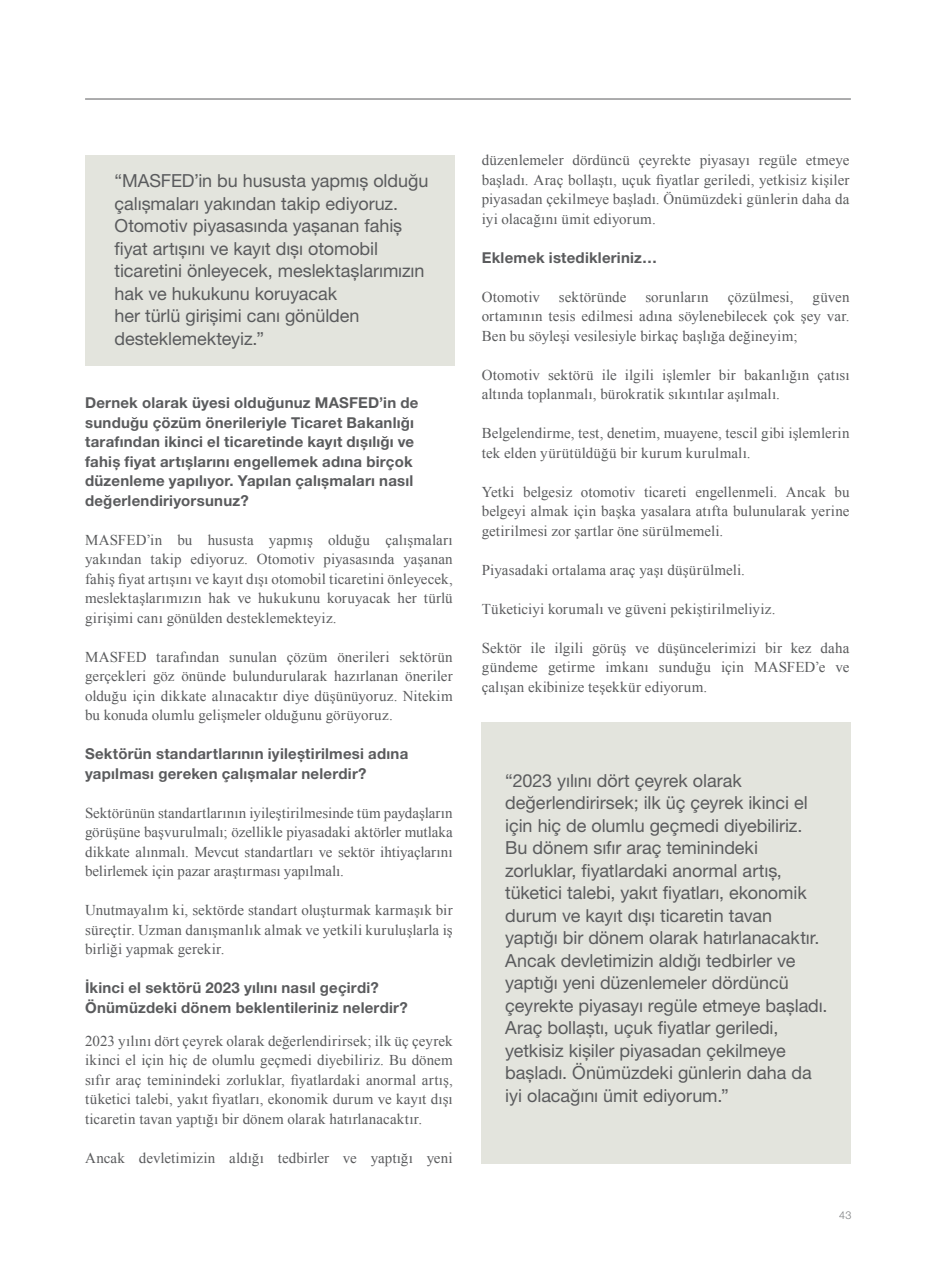
<style>
.page{position:relative;width:936px;height:1263px;background:#fff}
.page>*{position:absolute;margin:0;border:0;box-sizing:border-box;transform-origin:0 0}
.t1{font:18px/22.5px "Helvetica Neue LT Pro";letter-spacing:-.005em;color:#5a5b5d}
.t2{font:15px/19.5px "Times New Roman";letter-spacing:.01em;color:#5a5b5d;text-align:justify}
.t3{font:700 15px/19.5px "Helvetica Neue LT Pro";letter-spacing:.015em;color:#5a5b5d}
.t4{font:300 10.8px "Helvetica Neue LT Pro";color:#7a7c7e}
</style>
<div class="page">
<hr style="left:85px;top:99px;width:765px;height:1px;background:#5a5b5d">
<div style="left:85px;top:155px;width:369px;height:211px;background:#e3e4dd"></div>
<div style="left:482px;top:723px;width:368px;height:441px;background:#e3e4dd"></div>
<p class="t1" style="left:114px;top:169px;width:315px">“MASFED’in bu hususta yapmış olduğu çalışmaları yakından takip ediyoruz.<br>Otomotiv piyasasında yaşanan fahiş fiyat artışını ve kayıt dışı otomobil ticaretini önleyecek, meslektaşlarımızın hak ve hukukunu koruyacak<br>her türlü girişimi canı gönülden desteklemekteyiz.”</p>
<p class="t3" style="left:85px;top:393px;width:335px">Dernek olarak üyesi olduğunuz MASFED’in de sunduğu çözüm önerileriyle Ticaret Bakanlığı tarafından ikinci el ticaretinde kayıt dışılığı ve fahiş fiyat artışlarını engellemek adına birçok düzenleme yapılıyor. Yapılan çalışmaları nasıl değerlendiriyorsunuz?</p>
<p class="t2" style="left:85px;top:530px;width:369px">MASFED’in bu hususta yapmış olduğu çalışmaları yakından takip ediyoruz. Otomotiv piyasasında yaşanan fahiş fiyat artışını ve kayıt dışı otomobil ticaretini önleyecek, meslektaşlarımızın hak ve hukukunu koruyacak her türlü girişimi canı gönülden desteklemekteyiz.</p>
<p class="t2" style="left:85px;top:647px;width:369px">MASFED tarafından sunulan çözüm önerileri sektörün gerçekleri göz önünde bulundurularak hazırlanan öneriler olduğu için dikkate alınacaktır diye düşünüyoruz. Nitekim bu konuda olumlu gelişmeler olduğunu görüyoruz.</p>
<p class="t3" style="left:85px;top:744px;width:324px">Sektörün standartlarının iyileştirilmesi adına yapılması gereken çalışmalar nelerdir?</p>
<p class="t2" style="left:85px;top:803px;width:369px">Sektörünün standartlarının iyileştirilmesinde tüm paydaşların görüşüne başvurulmalı; özellikle piyasadaki aktörler mutlaka dikkate alınmalı. Mevcut standartları ve sektör ihtiyaçlarını belirlemek için pazar araştırması yapılmalı.</p>
<p class="t2" style="left:85px;top:900px;width:369px">Unutmayalım ki, sektörde standart oluşturmak karmaşık bir süreçtir. Uzman danışmanlık almak ve yetkili kuruluşlarla iş birliği yapmak gerekir.</p>
<p class="t3" style="left:85px;top:978px;width:324px">İkinci el sektörü 2023 yılını nasıl geçirdi?<br>Önümüzdeki dönem beklentileriniz nelerdir?</p>
<p class="t2" style="left:85px;top:1031px;width:369px">2023 yılını dört çeyrek olarak değerlendirirsek; ilk üç çeyrek ikinci el için hiç de olumlu geçmedi diyebiliriz. Bu dönem sıfır araç teminindeki zorluklar, fiyatlardaki anormal artış, tüketici talebi, yakıt fiyatları, ekonomik durum ve kayıt dışı ticaretin tavan yaptığı bir dönem olarak hatırlanacaktır.</p>
<p class="t2" style="left:85px;top:1148px;width:369px">Ancak devletimizin aldığı tedbirler ve yaptığı yeni</p>
<p class="t2" style="left:482px;top:150px;width:369px">düzenlemeler dördüncü çeyrekte piyasayı regüle etmeye başladı. Araç bollaştı, uçuk fiyatlar geriledi, yetkisiz kişiler piyasadan çekilmeye başladı. Önümüzdeki günlerin daha da iyi olacağını ümit ediyorum.</p>
<p class="t3" style="left:482px;top:247px;width:177px">Eklemek istedikleriniz…</p>
<p class="t2" style="left:482px;top:286px;width:60px">Otomotiv</p>
<p class="t2" style="left:558px;top:286px;width:69px">sektöründe</p>
<p class="t2" style="left:645px;top:286px;width:65px">sorunların</p>
<p class="t2" style="left:727px;top:286px;width:67px">çözülmesi,</p>
<p class="t2" style="left:482px;top:286px;width:369px;text-indent:330px">güven ortamının tesis edilmesi adına söylenebilecek çok şey var.<br>Ben bu söyleşi vesilesiyle birkaç başlığa değineyim;</p>
<p class="t2" style="left:482px;top:364px;width:369px">Otomotiv sektörü ile ilgili işlemler bir bakanlığın çatısı altında toplanmalı, bürokratik sıkıntılar aşılmalı.</p>
<p class="t2" style="left:482px;top:423px;width:369px">Belgelendirme, test, denetim, muayene, tescil gibi işlemlerin tek elden yürütüldüğü bir kurum kurulmalı.</p>
<p class="t2" style="left:482px;top:481px;width:369px">Yetki belgesiz otomotiv ticareti engellenmeli. Ancak bu belgeyi almak için başka yasalara atıfta bulunularak yerine getirilmesi zor şartlar öne sürülmemeli.</p>
<p class="t2" style="left:482px;top:559px;width:265px">Piyasadaki ortalama araç yaşı düşürülmeli.</p>
<p class="t2" style="left:482px;top:598px;width:295px">Tüketiciyi korumalı ve güveni pekiştirilmeliyiz.</p>
<p class="t2" style="left:482px;top:637px;width:369px">Sektör ile ilgili görüş ve düşüncelerimizi bir kez daha gündeme getirme imkanı sunduğu için MASFED’e ve çalışan ekibinize teşekkür ediyorum.</p>
<p class="t1" style="left:505px;top:769px;width:324px">“2023 yılını dört çeyrek olarak değerlendirirsek; ilk üç çeyrek ikinci el için hiç de olumlu geçmedi diyebiliriz.<br>Bu dönem sıfır araç teminindeki zorluklar, fiyatlardaki anormal artış, tüketici talebi, yakıt fiyatları, ekonomik durum ve kayıt dışı ticaretin tavan yaptığı bir dönem olarak hatırlanacaktır.<br>Ancak devletimizin aldığı tedbirler ve yaptığı yeni düzenlemeler dördüncü çeyrekte piyasayı regüle etmeye başladı.<br>Araç bollaştı, uçuk fiyatlar geriledi, yetkisiz kişiler piyasadan çekilmeye başladı. Önümüzdeki günlerin daha da iyi olacağını ümit ediyorum.”</p>
<p class="t4" style="left:839px;top:1209px;width:14px">43</p>
</div>
